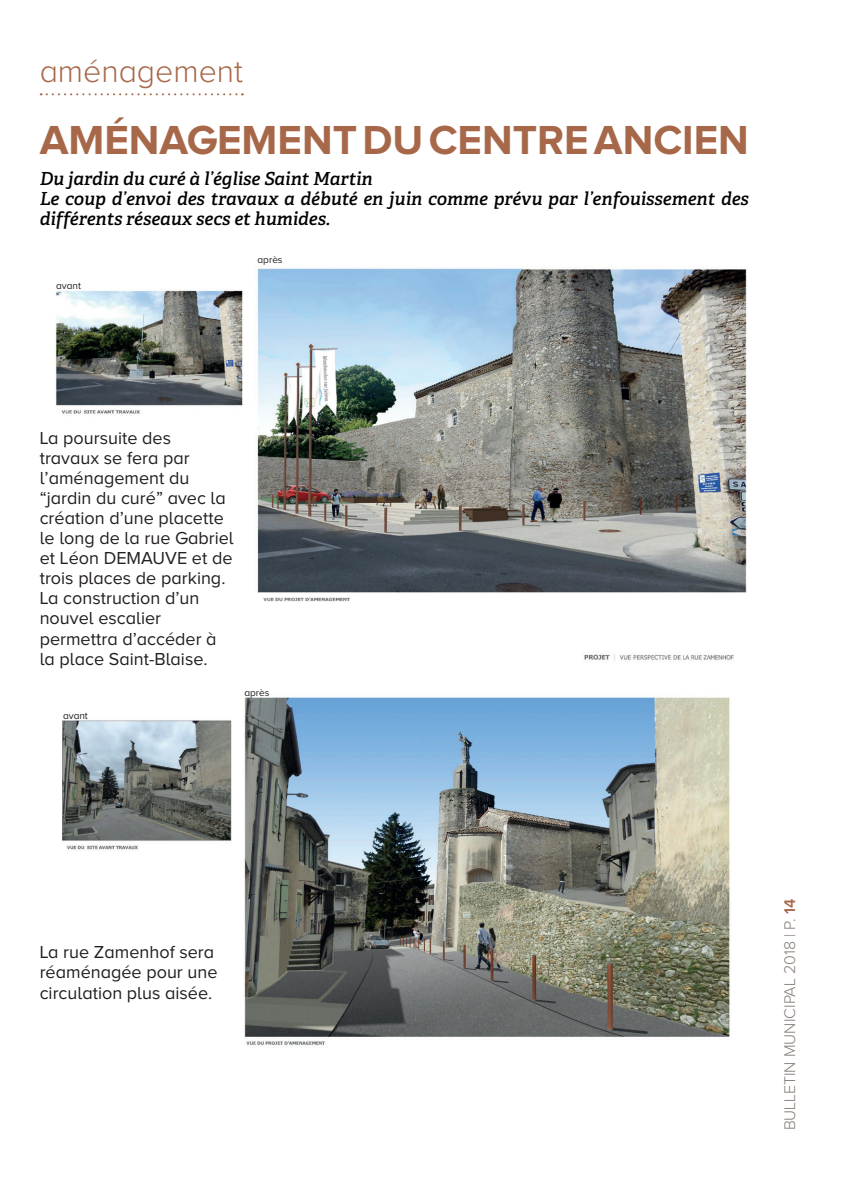
<style>
.page{position:relative;width:851px;height:1191px;background:#fff}
.page>*{position:absolute;margin:0;border:0;box-sizing:border-box;transform-origin:0 0}
.t1{font:700 42px "Proxima Nova A";color:#a76849}
.t2{font:300 32px "Proxima Nova A";color:#a76849}
.t3{font:18px/20px "Proxima Nova A";color:#231f20}
.t4{font:italic 600 18px/20px "Adelle";color:#000}
.t5{font:300 16px "Proxima Nova A";color:#867b76}
.t6{font:10px "Proxima Nova A";color:#231f20}
.s1{font-weight:600;color:#a76849}
</style>
<div class="page">
<svg style="left:41px;top:93px;width:202px;height:2px"></svg>
<img style="left:55px;top:268px;width:692px;height:334px">
<img style="left:62px;top:654px;width:672px;height:391px">
<h2 class="t2" style="left:40px;top:54px;width:205px">aménagement</h2>
<h1 class="t1" style="left:40px;top:116px;width:710px">AMÉNAGEMENT DU CENTRE ANCIEN</h1>
<p class="t4" style="left:40px;top:169px;width:710px">Du jardin du curé à l’église Saint Martin<br>Le coup d’envoi des travaux a débuté en juin comme prévu par l’enfouissement des différents réseaux secs et humides.</p>
<p class="t6" style="left:56px;top:280px;width:26px">avant</p>
<p class="t6" style="left:257px;top:254px;width:27px">après</p>
<p class="t3" style="left:40px;top:428px;width:195px">La poursuite des travaux se fera par l’aménagement du “jardin du curé” avec la création d’une placette le long de la rue Gabriel et Léon DEMAUVE et de trois places de parking.<br>La construction d’un nouvel escalier permettra d’accéder à la place Saint-Blaise.</p>
<p class="t6" style="left:63px;top:710px;width:26px">avant</p>
<p class="t6" style="left:244px;top:687px;width:27px">après</p>
<p class="t3" style="left:40px;top:942px;width:179px">La rue Zamenhof sera réaménagée pour une circulation plus aisée.</p>
<p class="t5" style="left:781px;top:1130px;width:233px;rotate:-90deg">BULLETIN MUNICIPAL 2018 | P. <span class="s1">14</span></p>
</div>
